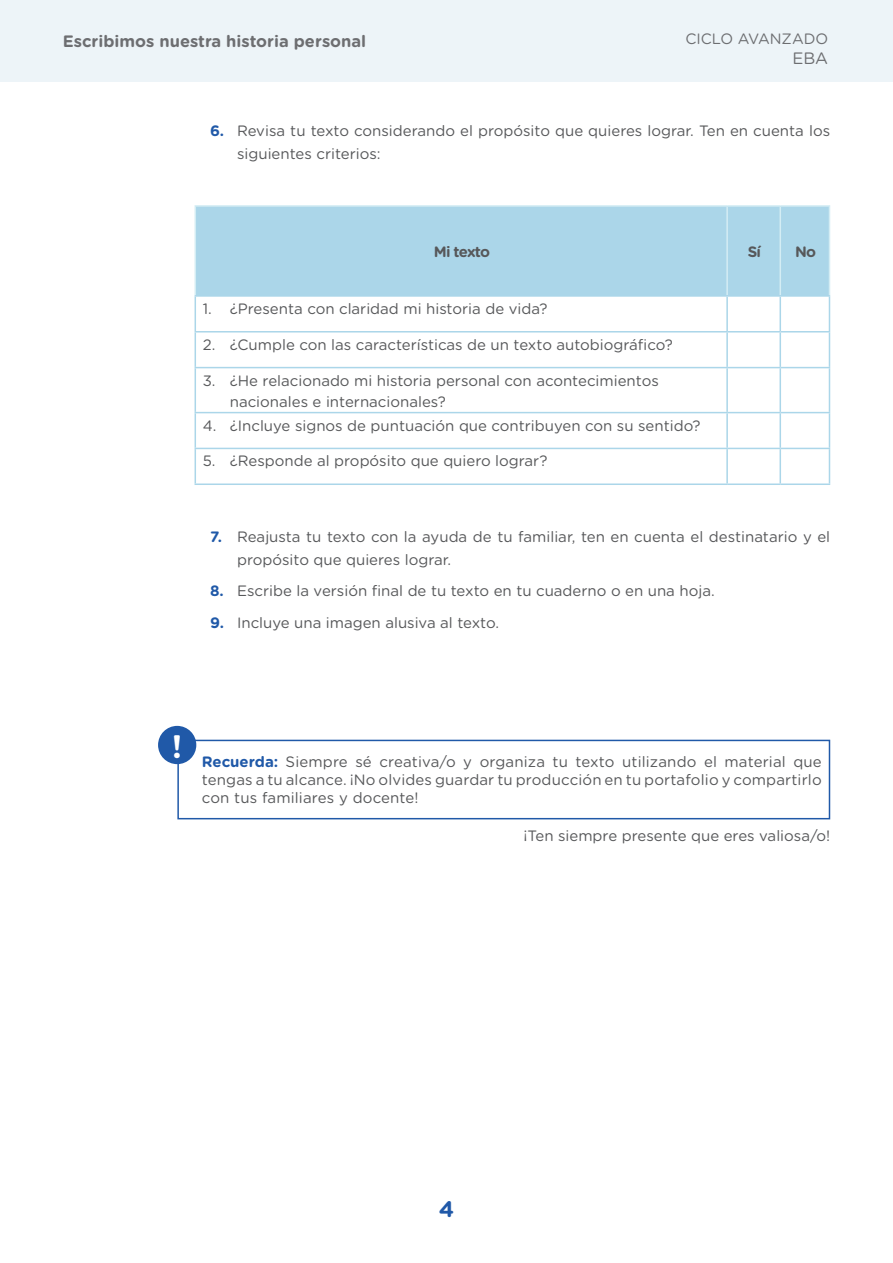
<style>
.page{position:relative;width:893px;height:1263px;background:#fff}
.page>*{position:absolute;margin:0;border:0;box-sizing:border-box;transform-origin:0 0}
.t1{font:700 22.5px "Gotham Rounded";color:#2059a8}
.t2{font:700 16.5px "Gotham Rounded";color:#6d6e71}
.t3{font:16.5px "Gotham Rounded";color:#6d6e71}
.t4{font:15px/18px "Gotham Rounded";color:#57585a}
.t5{font:15px "Gotham Rounded";color:#6d6e71}
.t6{font:700 15px "Gotham Rounded";letter-spacing:-.05em;color:#57585a}
.s1{font-weight:700;color:#2059a8}
</style>
<div class="page">
<div style="left:0;top:0;width:893px;height:82px;background:#edf4f8"></div>
<div style="left:177px;top:740px;width:653px;height:79px;border:2px solid #2059a8"></div>
<div style="left:158px;top:726px;width:38px;height:38px;background:#2059a8;border-radius:50%"></div>
<div style="left:196px;top:207px;width:633px;height:88px;background:#abd6e9"></div>
<hr style="left:195px;top:205px;width:532px;height:2px;background:#d4edf4">
<hr style="left:195px;top:207px;width:1px;height:88px;background:#d4edf4">
<hr style="left:727px;top:205px;width:53px;height:2px;background:#d4edf4">
<hr style="left:726px;top:207px;width:2px;height:88px;background:#d4edf4">
<hr style="left:780px;top:205px;width:50px;height:2px;background:#d4edf4">
<hr style="left:779px;top:207px;width:2px;height:88px;background:#d4edf4">
<hr style="left:829px;top:207px;width:1px;height:88px;background:#d4edf4">
<hr style="left:726px;top:297px;width:2px;height:34px;background:#abd6e9">
<hr style="left:779px;top:297px;width:2px;height:34px;background:#abd6e9">
<hr style="left:726px;top:332px;width:2px;height:35px;background:#abd6e9">
<hr style="left:779px;top:332px;width:2px;height:35px;background:#abd6e9">
<hr style="left:726px;top:368px;width:2px;height:44px;background:#abd6e9">
<hr style="left:779px;top:368px;width:2px;height:44px;background:#abd6e9">
<hr style="left:726px;top:413px;width:2px;height:35px;background:#abd6e9">
<hr style="left:779px;top:413px;width:2px;height:35px;background:#abd6e9">
<hr style="left:726px;top:449px;width:2px;height:34px;background:#abd6e9">
<hr style="left:779px;top:449px;width:2px;height:34px;background:#abd6e9">
<hr style="left:829px;top:297px;width:1px;height:34px;background:#abd6e9">
<hr style="left:829px;top:332px;width:1px;height:35px;background:#abd6e9">
<hr style="left:829px;top:368px;width:1px;height:44px;background:#abd6e9">
<hr style="left:829px;top:413px;width:1px;height:35px;background:#abd6e9">
<hr style="left:829px;top:449px;width:1px;height:34px;background:#abd6e9">
<hr style="left:195px;top:295px;width:532px;height:2px;background:#abd6e9">
<hr style="left:195px;top:297px;width:1px;height:34px;background:#abd6e9">
<hr style="left:727px;top:295px;width:53px;height:2px;background:#abd6e9">
<hr style="left:780px;top:295px;width:50px;height:2px;background:#abd6e9">
<hr style="left:195px;top:332px;width:1px;height:35px;background:#abd6e9">
<hr style="left:195px;top:368px;width:1px;height:44px;background:#abd6e9">
<hr style="left:195px;top:413px;width:1px;height:35px;background:#abd6e9">
<hr style="left:195px;top:449px;width:1px;height:34px;background:#abd6e9">
<hr style="left:195px;top:331px;width:532px;height:1px;background:#abd6e9">
<hr style="left:727px;top:331px;width:53px;height:1px;background:#abd6e9">
<hr style="left:780px;top:331px;width:50px;height:1px;background:#abd6e9">
<hr style="left:195px;top:367px;width:532px;height:1px;background:#abd6e9">
<hr style="left:727px;top:367px;width:53px;height:1px;background:#abd6e9">
<hr style="left:780px;top:367px;width:50px;height:1px;background:#abd6e9">
<hr style="left:195px;top:412px;width:532px;height:1px;background:#abd6e9">
<hr style="left:727px;top:412px;width:53px;height:1px;background:#abd6e9">
<hr style="left:780px;top:412px;width:50px;height:1px;background:#abd6e9">
<hr style="left:195px;top:448px;width:532px;height:1px;background:#abd6e9">
<hr style="left:727px;top:448px;width:53px;height:1px;background:#abd6e9">
<hr style="left:780px;top:448px;width:50px;height:1px;background:#abd6e9">
<hr style="left:195px;top:483px;width:532px;height:2px;background:#abd6e9">
<hr style="left:727px;top:483px;width:53px;height:2px;background:#abd6e9">
<hr style="left:780px;top:483px;width:50px;height:2px;background:#abd6e9">
<p class="t2" style="left:63px;top:32px;width:305px">Escribimos nuestra historia personal</p>
<p class="t5" style="left:685px;top:32px;width:144px">CICLO AVANZADO</p>
<p class="t3" style="left:792px;top:50px;width:37px">EBA</p>
<p class="t4" style="left:237px;top:120px;width:595px;line-height:22.5px;text-indent:-27px"><span class="s1">6.</span> Revisa tu texto considerando el propósito que quieres lograr. Ten en cuenta los siguientes criterios:</p>
<p class="t6" style="left:434px;top:243px;width:58px">Mi texto</p>
<p class="t6" style="left:748px;top:243px;width:15px">Sí</p>
<p class="t6" style="left:795px;top:243px;width:23px">No</p>
<p class="t4" style="left:203px;top:300px;width:346px">1. ¿Presenta con claridad mi historia de vida?</p>
<p class="t4" style="left:203px;top:336px;width:471px">2. ¿Cumple con las características de un texto autobiográfico?</p>
<p class="t4" style="left:230px;top:371px;width:431px;line-height:21px;text-indent:-27px">3. ¿He relacionado mi historia personal con acontecimientos nacionales e internacionales?</p>
<p class="t4" style="left:203px;top:417px;width:499px">4. ¿Incluye signos de puntuación que contribuyen con su sentido?</p>
<p class="t4" style="left:203px;top:453px;width:346px">5. ¿Responde al propósito que quiero lograr?</p>
<p class="t4" style="left:237px;top:526px;width:595px;line-height:22.5px;text-indent:-27px"><span class="s1">7.</span> Reajusta tu texto con la ayuda de tu familiar, ten en cuenta el destinatario y el propósito que quieres lograr.</p>
<p class="t4" style="left:210px;top:582px;width:506px"><span class="s1">8.</span> Escribe la versión final de tu texto en tu cuaderno o en una hoja.</p>
<p class="t4" style="left:210px;top:614px;width:291px"><span class="s1">9.</span> Incluye una imagen alusiva al texto.</p>
<p class="t4" style="left:202px;top:754px;width:621px;text-align:justify;text-indent:-30px"><sup>!</sup> <span class="s1">Recuerda:</span> Siempre sé creativa/o y organiza tu texto utilizando el material que tengas a tu alcance. ¡No olvides guardar tu producción en tu portafolio y compartirlo con tus familiares y docente!</p>
<p class="t4" style="left:524px;top:827px;width:308px">¡Ten siempre presente que eres valiosa/o!</p>
<h1 class="t1" style="left:439px;top:1196px;width:17px">4</h1>
</div>
